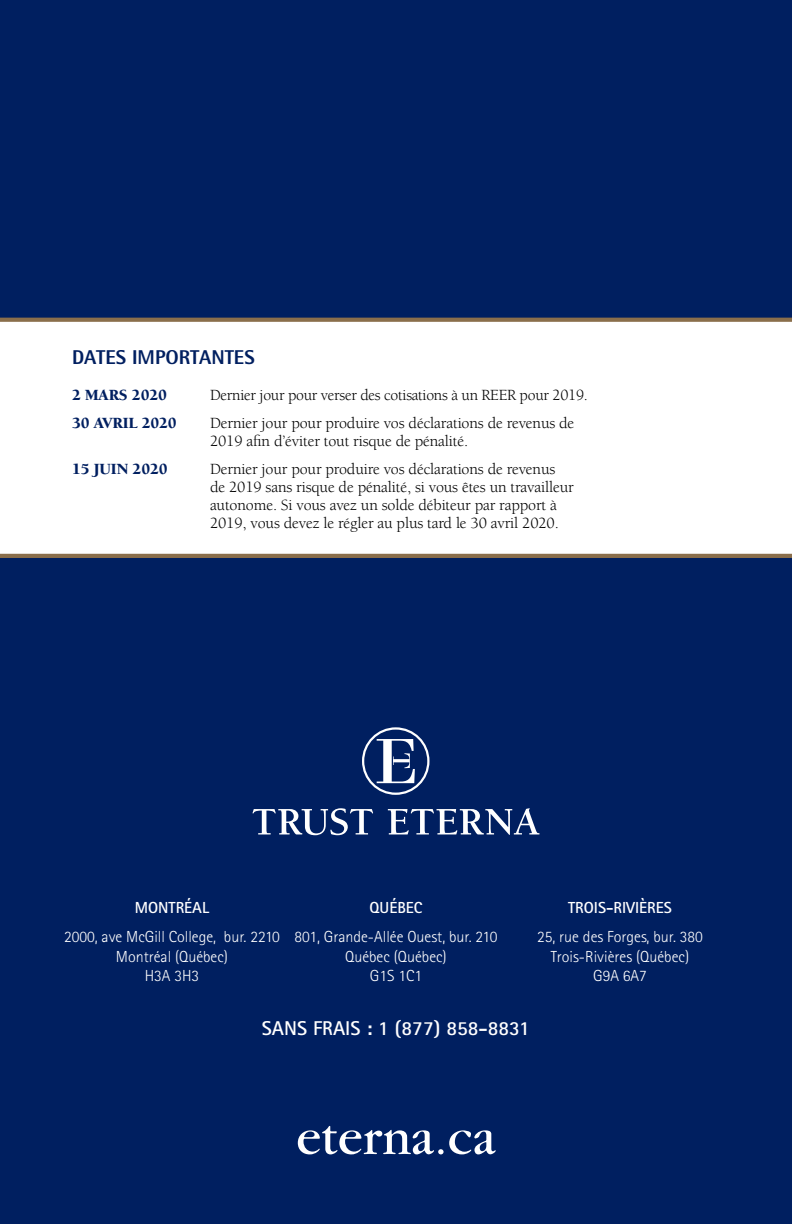
<style>
.page{position:relative;width:792px;height:1224px;background:#001f60}
.page>*{position:absolute;margin:0;border:0;box-sizing:border-box;transform-origin:0 0}
.t1{font:51.2px "Garamond";color:#fff}
.t2{font:700 20px "Rotis Sans Serif";color:#fff}
.t3{font:800 20px "Rotis Semi Sans";color:#001f60}
.t4{font:16px/18px "Berkeley";letter-spacing:-.01em;color:#000}
.t5{font:300 16px/19.2px "Rotis Sans Serif";color:#fff;text-align:center}
.t6{font:900 16px "Berkeley";letter-spacing:-.01em;color:#001f60}
.t7{font:700 16px "Rotis Sans Serif";color:#fff}
</style>
<div class="page">
<div style="left:0;top:318px;width:792px;height:240px;background:#fff"></div>
<svg style="left:363px;top:728px;width:65px;height:66px"></svg>
<div style="left:362px;top:727px;width:68px;height:68px;border:2px solid #fff;border-radius:50%"></div>
<svg style="left:377px;top:739px;width:38px;height:44px"></svg>
<svg style="left:253px;top:808px;width:120px;height:27px"></svg>
<svg style="left:388px;top:808px;width:151px;height:27px"></svg>
<p class="t3" style="left:72px;top:344px;width:184px">DATES IMPORTANTES</p>
<p class="t6" style="left:72px;top:386px;width:97px">2 MARS 2020</p>
<p class="t4" style="left:210px;top:386px;width:379px">Dernier jour pour verser des cotisations à un REER pour 2019.</p>
<p class="t6" style="left:72px;top:414px;width:106px">30 AVRIL 2020</p>
<p class="t4" style="left:210px;top:414px;width:366px">Dernier jour pour produire vos déclarations de revenus de<br>2019 afin d’éviter tout risque de pénalité.</p>
<p class="t6" style="left:72px;top:460px;width:97px">15 JUIN 2020</p>
<p class="t4" style="left:210px;top:460px;width:365px">Dernier jour pour produire vos déclarations de revenus de 2019 sans risque de pénalité, si vous êtes un travailleur autonome. Si vous avez un solde débiteur par rapport à 2019, vous devez le régler au plus tard le 30 avril 2020.</p>
<p class="t7" style="left:135px;top:898px;width:76px">MONTRÉAL</p>
<p class="t5" style="left:64px;top:927px;width:217px">2000, ave McGill College, bur. 2210<br>Montréal (Québec)<br>H3A 3H3</p>
<p class="t7" style="left:369px;top:898px;width:55px">QUÉBEC</p>
<p class="t5" style="left:295px;top:927px;width:204px">801, Grande-Allée Ouest, bur. 210<br>Québec (Québec)<br>G1S 1C1</p>
<p class="t7" style="left:568px;top:898px;width:105px">TROIS-RIVIÈRES</p>
<p class="t5" style="left:537px;top:927px;width:167px">25, rue des Forges, bur. 380<br>Trois-Rivières (Québec)<br>G9A 6A7</p>
<p class="t2" style="left:262px;top:1015px;width:270px">SANS FRAIS : 1 (877) 858-8831</p>
<h1 class="t1" style="left:296px;top:1111px;width:201px">eterna.ca</h1>
</div>
